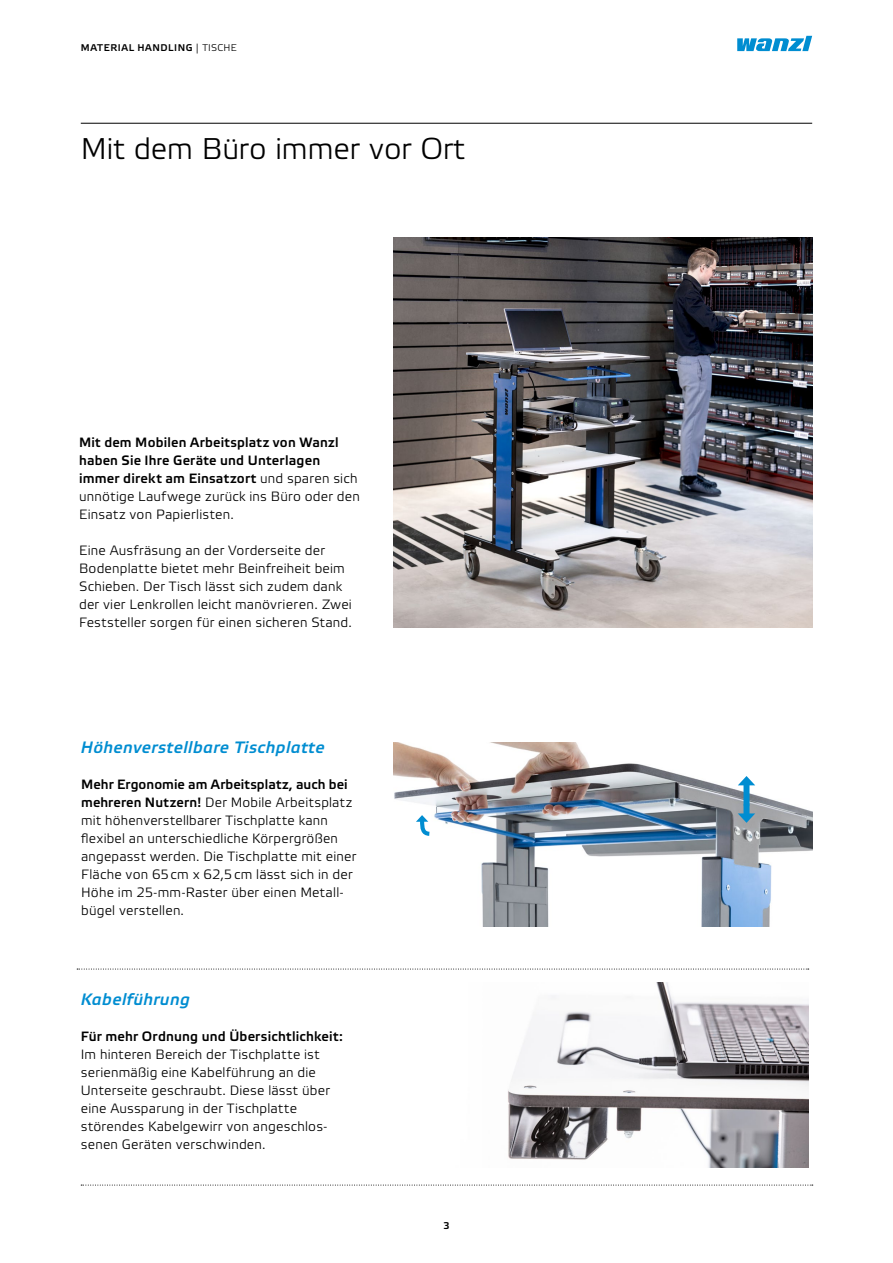
<style>
.page{position:relative;width:893px;height:1263px;background:#fff}
.page>*{position:absolute;margin:0;border:0;box-sizing:border-box;transform-origin:0 0}
.t1{font:300 30px "Wanzl Etelka";color:#000}
.t2{font:italic 500 16.5px "Wanzl Etelka";letter-spacing:.025em;color:#008dd1}
.t3{font:300 13.5px/18px "Wanzl Etelka";letter-spacing:.015em;color:#000}
.t4{font:500 13.5px/18px "Wanzl Etelka";letter-spacing:.015em;color:#000}
.t5{font:500 9.75px "Wanzl Etelka";letter-spacing:.06em;color:#000}
.s1{font-weight:300}
.s2{font-weight:500}
</style>
<div class="page">
<svg style="left:737px;top:36px;width:75px;height:15px"></svg>
<img style="left:393px;top:743px;width:419px;height:183px">
<div style="left:743px;top:783px;width:6px;height:22px;background:#008dd1"></div>
<svg style="left:738px;top:776px;width:17px;height:9px"></svg>
<div style="left:743px;top:804px;width:6px;height:12px;background:#008dd1"></div>
<svg style="left:738px;top:813px;width:17px;height:10px"></svg>
<svg style="left:416px;top:815px;width:18px;height:23px"></svg>
<img style="left:393px;top:237px;width:419px;height:390px">
<img style="left:508px;top:983px;width:300px;height:184px">
<hr style="left:81px;top:123px;width:731px;height:1px;background:#000">
<svg style="left:81px;top:1185px;width:732px;height:1px"></svg>
<svg style="left:77px;top:969px;width:732px;height:1px"></svg>
<p class="t5" style="left:81px;top:42px;width:158px">MATERIAL HANDLING <span class="s1">| TISCHE</span></p>
<h1 class="t1" style="left:81px;top:132px;width:386px">Mit dem Büro immer vor Ort</h1>
<p class="t4" style="left:79px;top:434px;width:282px">Mit dem Mobilen Arbeitsplatz von Wanzl haben Sie Ihre Geräte und Unterlagen immer direkt am Einsatzort <span class="s1">und sparen sich unnötige Laufwege zurück ins Büro oder den Einsatz von Papierlisten.</span></p>
<p class="t3" style="left:79px;top:542px;width:274px">Eine Ausfräsung an der Vorderseite der Bodenplatte bietet mehr Beinfreiheit beim Schieben. Der Tisch lässt sich zudem dank der vier Lenkrollen leicht manövrieren. Zwei Feststeller sorgen für einen sicheren Stand.</p>
<p class="t2" style="left:81px;top:738px;width:245px">Höhenverstellbare Tischplatte</p>
<p class="t3" style="left:81px;top:776px;width:277px"><span class="s2">Mehr Ergonomie am Arbeitsplatz, auch bei mehreren Nutzern!</span> Der Mobile Arbeitsplatz mit höhenverstellbarer Tischplatte kann flexibel an unterschiedliche Körpergrößen angepasst werden. Die Tischplatte mit einer Fläche von 65cm x 62,5cm lässt sich in der Höhe im 25-mm-Raster über einen Metall&shy;bügel verstellen.</p>
<p class="t2" style="left:81px;top:990px;width:111px">Kabelführung</p>
<p class="t4" style="left:81px;top:1028px;width:264px">Für mehr Ordnung und Übersichtlichkeit:</p>
<p class="t3" style="left:81px;top:1046px;width:251px">Im hinteren Bereich der Tischplatte ist serienmäßig eine Kabelführung an die Unterseite geschraubt. Diese lässt über eine Aussparung in der Tischplatte störendes Kabelgewirr von angeschlos&shy;senen Geräten verschwinden.</p>
<p class="t5" style="left:443px;top:1220px;width:8px">3</p>
</div>
